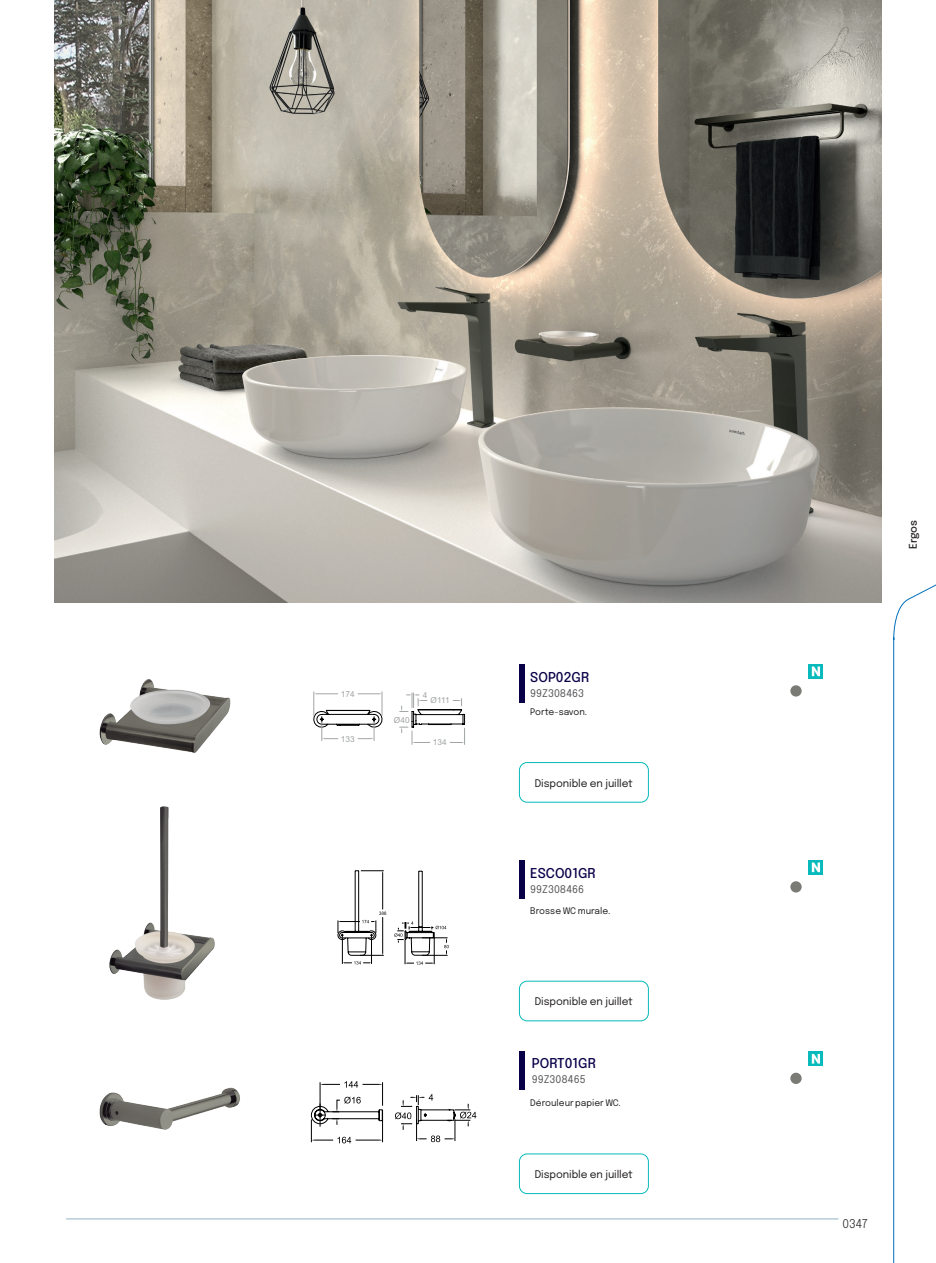
<style>
.page{position:relative;width:936px;height:1263px;background:#fff}
.page>*{position:absolute;margin:0;border:0;box-sizing:border-box;transform-origin:0 0}
.CODIGO{font:500 13.5px "Epilogue";color:#090148}
.t1{font:300 12px "Epilogue";color:#231f20}
.DESTACADOS{font:10.5px "Epilogue";letter-spacing:-.01em;color:#231f20}
.CODIGO-2{font:10.5px "Epilogue";color:#57585a}
.serie_nombre_lateral{font:500 10.5px "Epilogue";letter-spacing:-.005em;color:#231f20}
.producto_descripcion{font:9px "Epilogue";color:#231f20}
.t2{font:8.25px "Arial";color:#a2a5a5}
</style>
<div class="page">
<img style="left:54px;top:0;width:827px;height:602px">
<svg style="left:313px;top:692px;width:152px;height:52px"></svg>
<svg style="left:337px;top:870px;width:112px;height:95px"></svg>
<svg style="left:310px;top:1081px;width:167px;height:63px"></svg>
<div style="left:808px;top:664px;width:15px;height:15px;background:#08babb"></div>
<svg style="left:811px;top:666px;width:9px;height:10px"></svg>
<div style="left:519px;top:664px;width:5px;height:39px;background:#090148"></div>
<div style="left:790px;top:685px;width:11px;height:11px;background:#797b74;border-radius:50%"></div>
<div style="left:808px;top:860px;width:15px;height:15px;background:#08babb"></div>
<svg style="left:811px;top:862px;width:9px;height:10px"></svg>
<div style="left:519px;top:860px;width:5px;height:39px;background:#090148"></div>
<div style="left:790px;top:881px;width:11px;height:11px;background:#797b74;border-radius:50%"></div>
<div style="left:808px;top:1051px;width:15px;height:15px;background:#08babb"></div>
<svg style="left:811px;top:1054px;width:9px;height:9px"></svg>
<div style="left:519px;top:1051px;width:5px;height:39px;background:#090148"></div>
<div style="left:790px;top:1073px;width:11px;height:11px;background:#797b74;border-radius:50%"></div>
<hr style="left:66px;top:1218px;width:772px;height:1px;background:#9cbcce">
<svg style="left:893px;top:585px;width:42px;height:678px"></svg>
<div style="left:519px;top:762px;width:129px;height:40px;border:1px solid #08babb;border-radius:8px"></div>
<div style="left:519px;top:981px;width:129px;height:40px;border:1px solid #08babb;border-radius:8px"></div>
<div style="left:519px;top:1153px;width:129px;height:41px;border:1px solid #08babb;border-radius:8px"></div>
<img style="left:99px;top:679px;width:132px;height:74px">
<img style="left:109px;top:806px;width:106px;height:194px">
<img style="left:99px;top:1087px;width:141px;height:43px">
<p class="t2" style="left:341px;top:688px;width:15px">174</p>
<p class="t2" style="left:341px;top:733px;width:15px">133</p>
<p class="t2" style="left:394px;top:714px;width:17px">Ø40</p>
<p class="t2" style="left:423px;top:689px;width:6px">4</p>
<p class="t2" style="left:430px;top:695px;width:21px">Ø111</p>
<p class="t2" style="left:433px;top:737px;width:15px">134</p>
<p class="CODIGO" style="left:530px;top:668px;width:60px">SOP02GR</p>
<p class="CODIGO-2" style="left:530px;top:686px;width:55px">99Z308463</p>
<p class="producto_descripcion" style="left:530px;top:706px;width:58px">Porte-savon.</p>
<p class="DESTACADOS" style="left:535px;top:775px;width:100px">Disponible en juillet</p>
<p class="CODIGO" style="left:530px;top:864px;width:67px">ESCO01GR</p>
<p class="CODIGO-2" style="left:530px;top:881px;width:55px">99Z308466</p>
<p class="producto_descripcion" style="left:530px;top:904px;width:82px">Brosse WC murale.</p>
<p class="DESTACADOS" style="left:535px;top:994px;width:100px">Disponible en juillet</p>
<p class="CODIGO" style="left:531px;top:1054px;width:66px">PORT01GR</p>
<p class="CODIGO-2" style="left:531px;top:1072px;width:55px">99Z308465</p>
<p class="producto_descripcion" style="left:530px;top:1096px;width:92px">Dérouleur papier WC.</p>
<p class="DESTACADOS" style="left:535px;top:1167px;width:100px">Disponible en juillet</p>
<p class="serie_nombre_lateral" style="left:905px;top:549px;width:31px;rotate:-90deg">Ergos</p>
<p class="t1" style="left:842px;top:1215px;width:27px">0347</p>
</div>
